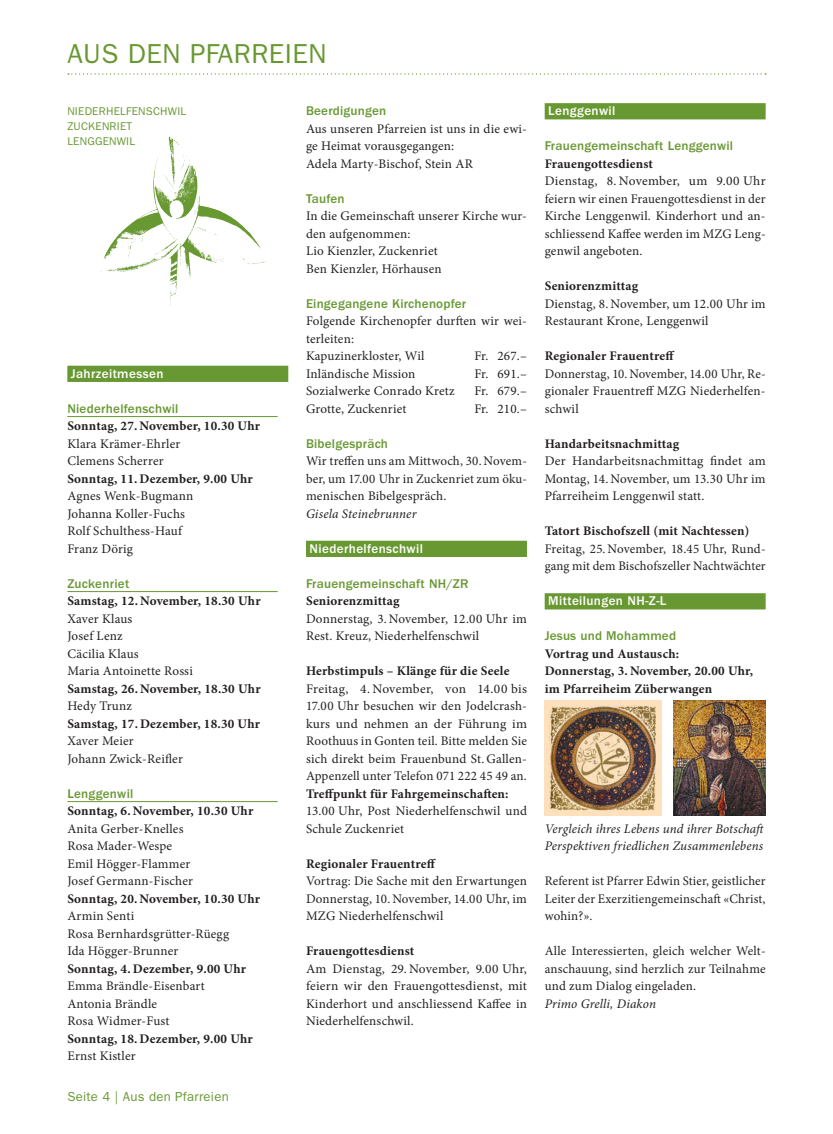
<style>
.page{position:relative;width:833px;height:1134px;background:#fff}
.page>*{position:absolute;margin:0;border:0;box-sizing:border-box;transform-origin:0 0}
.t1{font:27.5px "ITC Franklin Gothic Std";letter-spacing:.02em;color:#689832}
.t2{font:13.12px/17.5px "Minion Pro";letter-spacing:.015em;color:#231f20}
.t3{font:700 13.12px/17.5px "Minion Pro";letter-spacing:.015em;color:#231f20}
.t4{font:500 13.12px "ITC Franklin Gothic Std";letter-spacing:.015em;color:#689832}
.t5{font:italic 13.12px/17.5px "Minion Pro";letter-spacing:.01em;color:#231f20}
.t6{font:500 13.12px "ITC Franklin Gothic Std";letter-spacing:.03em;color:#fff}
.t7{font:13.12px "ITC Franklin Gothic Std";letter-spacing:.02em;color:#689832}
.t8{font:11.25px/15px "ITC Franklin Gothic Std";letter-spacing:.02em;color:#689832}
</style>
<div class="page">
<svg style="left:68px;top:73px;width:698px;height:2px"></svg>
<img style="left:100px;top:137px;width:165px;height:169px">
<div style="left:67px;top:366px;width:221px;height:16px;background:#689832"></div>
<hr style="left:67px;top:416px;width:211px;height:1px;background:#689832">
<hr style="left:67px;top:591px;width:211px;height:1px;background:#689832">
<hr style="left:67px;top:801px;width:211px;height:1px;background:#689832">
<div style="left:306px;top:541px;width:221px;height:16px;background:#689832"></div>
<div style="left:544px;top:103px;width:221px;height:16px;background:#689832"></div>
<div style="left:544px;top:593px;width:221px;height:16px;background:#689832"></div>
<img style="left:544px;top:700px;width:117px;height:115px">
<img style="left:673px;top:700px;width:92px;height:115px">
<h1 class="t1" style="left:67px;top:37px;width:261px">AUS DEN PFARREIEN</h1>
<p class="t8" style="left:67px;top:104px;width:120px">NIEDERHELFENSCHWIL<br>ZUCKENRIET<br>LENGGENWIL</p>
<p class="t6" style="left:71px;top:366px;width:94px">Jahrzeitmessen</p>
<p class="t4" style="left:67px;top:401px;width:113px">Niederhelfenschwil</p>
<p class="t3" style="left:67px;top:417px;width:194px">Sonntag, 27. November, 10.30 Uhr</p>
<p class="t2" style="left:67px;top:435px;width:114px">Klara Krämer-Ehrler<br>Clemens Scherrer</p>
<p class="t3" style="left:67px;top:470px;width:187px">Sonntag, 11. Dezember, 9.00 Uhr</p>
<p class="t2" style="left:67px;top:487px;width:127px">Agnes Wenk-Bugmann<br>Johanna Koller-Fuchs<br>Rolf Schulthess-Hauf<br>Franz Dörig</p>
<p class="t4" style="left:67px;top:576px;width:63px">Zuckenriet</p>
<p class="t3" style="left:67px;top:592px;width:195px">Samstag, 12. November, 18.30 Uhr</p>
<p class="t2" style="left:67px;top:610px;width:127px">Xaver Klaus<br>Josef Lenz<br>Cäcilia Klaus<br>Maria Antoinette Rossi</p>
<p class="t3" style="left:67px;top:679px;width:195px">Samstag, 26. November, 18.30 Uhr</p>
<p class="t2" style="left:67px;top:697px;width:66px">Hedy Trunz</p>
<p class="t3" style="left:67px;top:714px;width:194px">Samstag, 17. Dezember, 18.30 Uhr</p>
<p class="t2" style="left:67px;top:732px;width:117px">Xaver Meier<br>Johann Zwick-Reifler</p>
<p class="t4" style="left:67px;top:786px;width:68px">Lenggenwil</p>
<p class="t3" style="left:67px;top:802px;width:187px">Sonntag, 6. November, 10.30 Uhr</p>
<p class="t2" style="left:67px;top:820px;width:127px">Anita Gerber-Knelles<br>Rosa Mader-Wespe<br>Emil Högger-Flammer<br>Josef Germann-Fischer</p>
<p class="t3" style="left:67px;top:889px;width:194px">Sonntag, 20. November, 10.30 Uhr</p>
<p class="t2" style="left:67px;top:907px;width:163px">Armin Senti<br>Rosa Bernhardsgrütter-Rüegg<br>Ida Högger-Brunner</p>
<p class="t3" style="left:67px;top:959px;width:180px">Sonntag, 4. Dezember, 9.00 Uhr</p>
<p class="t2" style="left:67px;top:977px;width:139px">Emma Brändle-Eisenbart<br>Antonia Brändle<br>Rosa Widmer-Fust</p>
<p class="t3" style="left:67px;top:1029px;width:187px">Sonntag, 18. Dezember, 9.00 Uhr</p>
<p class="t2" style="left:67px;top:1047px;width:70px">Ernst Kistler</p>
<p class="t7" style="left:67px;top:1089px;width:163px">Seite 4 | Aus den Pfarreien</p>
<p class="t4" style="left:306px;top:103px;width:82px">Beerdigungen</p>
<p class="t2" style="left:306px;top:120px;width:222px">Aus unseren Pfarreien ist uns in die ewi&shy;ge Heimat vorausgegangen:<br>Adela Marty-Bischof, Stein AR</p>
<p class="t4" style="left:306px;top:191px;width:40px">Taufen</p>
<p class="t2" style="left:306px;top:207px;width:222px">In die Gemeinschaft unserer Kirche wur&shy;den aufgenommen:<br>Lio Kienzler, Zuckenriet<br>Ben Kienzler, Hörhausen</p>
<p class="t4" style="left:306px;top:296px;width:162px">Eingegangene Kirchenopfer</p>
<p class="t2" style="left:306px;top:312px;width:222px">Folgende Kirchenopfer durften wir wei&shy;terleiten:<br>Kapuzinerkloster, Wil</p>
<p class="t2" style="left:474px;top:347px;width:54px">Fr. 267.–</p>
<p class="t2" style="left:306px;top:365px;width:111px">Inländische Mission</p>
<p class="t2" style="left:474px;top:365px;width:54px">Fr. 691.–</p>
<p class="t2" style="left:306px;top:382px;width:150px">Sozialwerke Conrado Kretz</p>
<p class="t2" style="left:474px;top:382px;width:54px">Fr. 679.–</p>
<p class="t2" style="left:306px;top:400px;width:102px">Grotte, Zuckenriet</p>
<p class="t2" style="left:474px;top:400px;width:54px">Fr. 210.–</p>
<p class="t4" style="left:306px;top:436px;width:84px">Bibelgespräch</p>
<p class="t2" style="left:306px;top:452px;width:222px;text-align:justify">Wir treffen uns am Mittwoch, 30. Novem&shy;ber, um 17.00 Uhr in Zuckenriet zum öku&shy;menischen Bibelgespräch.</p>
<p class="t5" style="left:306px;top:505px;width:112px">Gisela Steinebrunner</p>
<p class="t6" style="left:309px;top:541px;width:115px">Niederhelfenschwil</p>
<p class="t4" style="left:306px;top:576px;width:164px">Frauengemeinschaft NH/ZR</p>
<p class="t3" style="left:306px;top:592px;width:95px">Seniorenzmittag</p>
<p class="t2" style="left:306px;top:610px;width:222px">Donnerstag, 3. November, 12.00 Uhr im<br>Rest. Kreuz, Niederhelfenschwil</p>
<p class="t3" style="left:306px;top:662px;width:205px">Herbstimpuls – Klänge für die Seele</p>
<p class="t2" style="left:306px;top:680px;width:222px;text-align:justify">Freitag, 4. November, von 14.00 bis 17.00 Uhr besuchen wir den Jodelcrash&shy;kurs und nehmen an der Führung im Roothuus in Gonten teil. Bitte melden Sie sich direkt beim Frauenbund St. Gallen-Appenzell unter Telefon 071 222 45 49 an.</p>
<p class="t3" style="left:306px;top:785px;width:204px">Treffpunkt für Fahrgemeinschaften:</p>
<p class="t2" style="left:306px;top:802px;width:222px">13.00 Uhr, Post Niederhelfenschwil und<br>Schule Zuckenriet</p>
<p class="t3" style="left:306px;top:855px;width:131px">Regionaler Frauentreff</p>
<p class="t2" style="left:306px;top:872px;width:222px;text-align:justify">Vortrag: Die Sache mit den Erwartungen Donnerstag, 10. November, 14.00 Uhr, im MZG Niederhelfenschwil</p>
<p class="t3" style="left:306px;top:942px;width:110px">Frauengottesdienst</p>
<p class="t2" style="left:306px;top:960px;width:222px;text-align:justify">Am Dienstag, 29. November, 9.00 Uhr, feiern wir den Frauengottesdienst, mit Kinderhort und anschliessend Kaffee in Niederhelfenschwil.</p>
<p class="t6" style="left:548px;top:103px;width:69px">Lenggenwil</p>
<p class="t4" style="left:544px;top:138px;width:190px">Frauengemeinschaft Lenggenwil</p>
<p class="t3" style="left:544px;top:155px;width:110px">Frauengottesdienst</p>
<p class="t2" style="left:544px;top:172px;width:222px;text-align:justify">Dienstag, 8. November, um 9.00 Uhr feiern wir einen Frauengottesdienst in der Kirche Lenggenwil. Kinderhort und an&shy;schliessend Kaffee werden im MZG Leng&shy;genwil angeboten.</p>
<p class="t3" style="left:544px;top:277px;width:95px">Seniorenzmittag</p>
<p class="t2" style="left:544px;top:295px;width:222px">Dienstag, 8. November, um 12.00 Uhr im<br>Restaurant Krone, Lenggenwil</p>
<p class="t3" style="left:544px;top:347px;width:131px">Regionaler Frauentreff</p>
<p class="t2" style="left:544px;top:365px;width:222px;text-align:justify">Donnerstag, 10. November, 14.00 Uhr, Re&shy;gionaler Frauentreff MZG Niederhelfen&shy;schwil</p>
<p class="t3" style="left:544px;top:435px;width:136px">Handarbeitsnachmittag</p>
<p class="t2" style="left:544px;top:452px;width:222px;text-align:justify">Der Handarbeitsnachmittag findet am Montag, 14. November, um 13.30 Uhr im Pfarreiheim Lenggenwil statt.</p>
<p class="t3" style="left:544px;top:522px;width:206px">Tatort Bischofszell (mit Nachtessen)</p>
<p class="t2" style="left:544px;top:540px;width:222px">Freitag, 25. November, 18.45 Uhr, Rund&shy;gang mit dem Bischofszeller Nachtwächter</p>
<p class="t6" style="left:548px;top:593px;width:120px">Mitteilungen NH-Z-L</p>
<p class="t4" style="left:544px;top:628px;width:133px">Jesus und Mohammed</p>
<p class="t3" style="left:544px;top:645px;width:210px">Vortrag und Austausch:<br>Donnerstag, 3. November, 20.00 Uhr, im Pfarreiheim Züberwangen</p>
<p class="t5" style="left:544px;top:820px;width:222px">Vergleich ihres Lebens und ihrer Botschaft<br>Perspektiven friedlichen Zusammenlebens</p>
<p class="t2" style="left:544px;top:872px;width:222px;text-align:justify">Referent ist Pfarrer Edwin Stier, geistlicher Leiter der Exerzitiengemeinschaft «Christ, wohin?».</p>
<p class="t2" style="left:544px;top:942px;width:222px;text-align:justify">Alle Interessierten, gleich welcher Welt&shy;anschauung, sind herzlich zur Teilnahme und zum Dialog eingeladen.</p>
<p class="t5" style="left:544px;top:995px;width:113px">Primo Grelli, Diakon</p>
</div>
